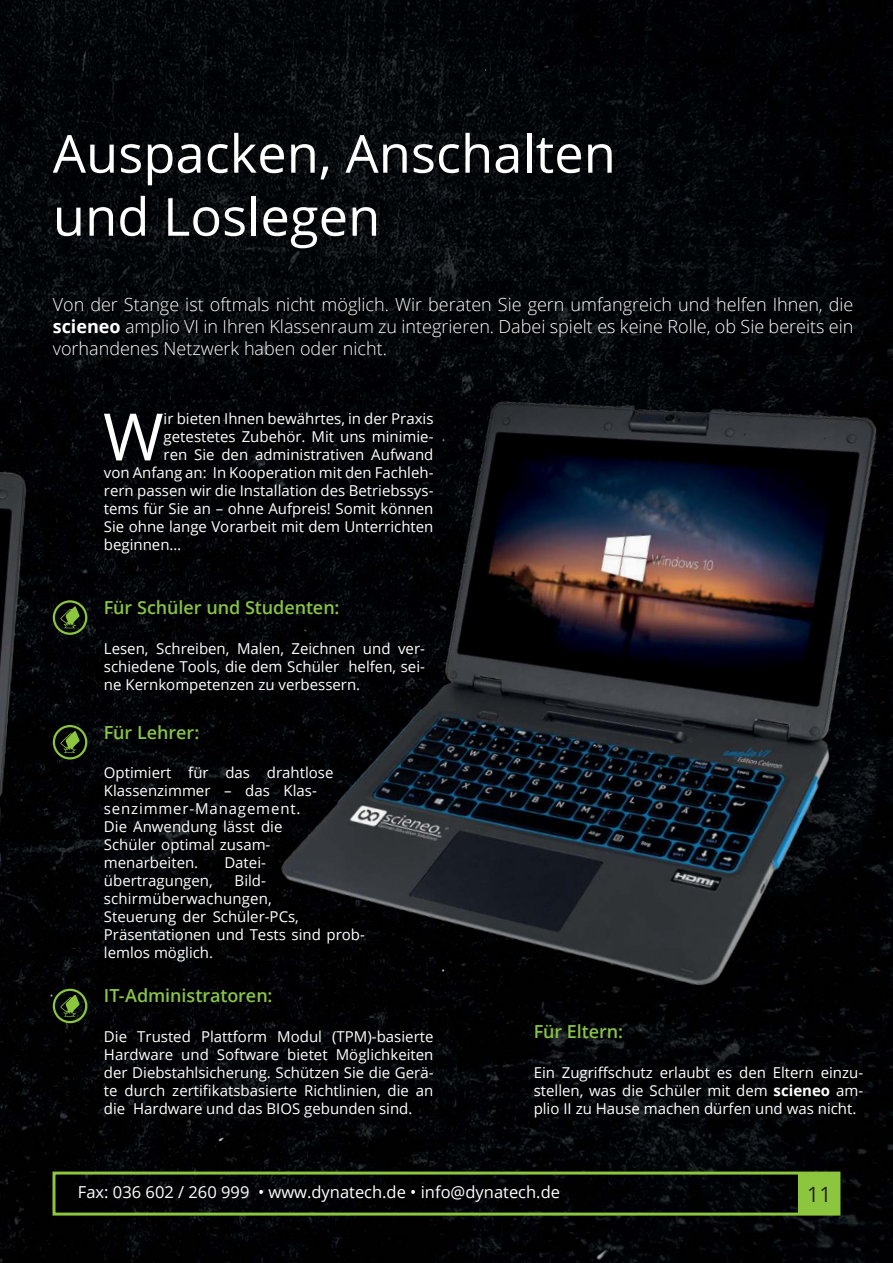
<style>
.page{position:relative;width:893px;height:1263px;background:#fff}
.page>*{position:absolute;margin:0;border:0;box-sizing:border-box;transform-origin:0 0}
.t1{font:65.4px "Open Sans";color:#fff}
.t2{font:52.5px/63px "Open Sans";color:#fff}
.t3{font:21px "Open Sans";color:#221f1f}
.t4{font:300 18px/21.6px "Open Sans";color:#fff;text-align:justify}
.t5{font:600 18px "Open Sans";letter-spacing:-.005em;color:#89c544}
.t6{font:16.5px "Open Sans";color:#fff}
.t7{font:15px/18px "Open Sans";color:#fff;text-align:justify}
.s1{font-weight:700}
</style>
<div class="page">
<img style="left:0;top:0;width:893px;height:1263px">
<div style="left:53px;top:1171px;width:787px;height:44px;border:3px solid #8cc63e"></div>
<div style="left:798px;top:1173px;width:41px;height:41px;background:#8cc63e"></div>
<img style="left:231px;top:355px;width:662px;height:682px">
<svg style="left:63px;top:989px;width:24px;height:34px"></svg>
<svg style="left:63px;top:600px;width:24px;height:35px"></svg>
<svg style="left:63px;top:725px;width:24px;height:34px"></svg>
<img style="left:0;top:445px;width:63px;height:720px">
<h2 class="t2" style="left:53px;top:127px;width:565px">Auspacken, Anschalten und Loslegen</h2>
<p class="t4" style="left:53px;top:296px;width:802px">Von der Stange ist oftmals nicht möglich. Wir beraten Sie gern umfangreich und helfen Ihnen, die <span class="s1">scieneo</span> amplio VI in Ihren Klassenraum zu integrieren. Dabei spielt es keine Rolle, ob Sie bereits ein vorhandenes Netzwerk haben oder nicht.</p>
<h1 class="t1" style="left:103px;top:410px;width:62px">W</h1>
<p class="t7" style="left:164px;top:411px;width:271px">ir bieten Ihnen bewährtes, in der Praxis</p>
<p class="t7" style="left:164px;top:429px;width:271px">getestetes Zubehör. Mit uns minimie-</p>
<p class="t7" style="left:164px;top:447px;width:271px">ren Sie den administrativen Aufwand</p>
<p class="t7" style="left:104px;top:465px;width:331px">von Anfang an: In Kooperation mit den Fachleh-</p>
<p class="t7" style="left:104px;top:483px;width:331px">rern passen wir die Installation des Betriebssys-</p>
<p class="t7" style="left:104px;top:501px;width:331px">tems für Sie an – ohne Aufpreis! Somit können</p>
<p class="t7" style="left:104px;top:519px;width:331px">Sie ohne lange Vorarbeit mit dem Unterrichten</p>
<p class="t7" style="left:104px;top:537px;width:79px">beginnen…</p>
<p class="t5" style="left:104px;top:600px;width:237px">Für Schüler und Studenten:</p>
<p class="t7" style="left:104px;top:641px;width:323px">Lesen, Schreiben, Malen, Zeichnen und ver&shy;schiedene Tools, die dem Schüler helfen, sei&shy;ne Kernkompetenzen zu verbessern.</p>
<p class="t5" style="left:104px;top:725px;width:97px">Für Lehrer:</p>
<p class="t7" style="left:104px;top:765px;width:231px;text-align:left">Optimiert für das drahtlose<br>Klassenzimmer – das Klas&shy;senzimmer-Management.<br>Die Anwendung lässt die<br>Schüler optimal zusam&shy;menarbeiten.</p>
<p class="t7" style="left:224px;top:855px;width:43px">Datei-</p>
<p class="t7" style="left:104px;top:873px;width:263px;text-align:left;text-indent:131px">Bild&shy;schirmüberwachungen,<br>Steuerung der Schüler-PCs,<br>Präsentationen und Tests sind prob&shy;lemlos möglich.</p>
<p class="t5" style="left:104px;top:989px;width:170px">IT-Administratoren:</p>
<p class="t7" style="left:104px;top:1029px;width:331px">Die Trusted Plattform Modul (TPM)-basierte Hardware und Software bietet Möglichkeiten der Diebstahlsicherung. Schützen Sie die Gerä&shy;te durch zertifikatsbasierte Richtlinien, die an die Hardware und das BIOS gebunden sind.</p>
<p class="t5" style="left:534px;top:1025px;width:91px">Für Eltern:</p>
<p class="t7" style="left:104px;top:873px;width:110px">übertragungen,</p>
<p class="t7" style="left:534px;top:1063px;width:331px">Ein Zugriffschutz erlaubt es den Eltern einzu&shy;stellen, was die Schüler mit dem <span class="s1">scieneo</span> am&shy;plio II zu Hause machen dürfen und was nicht.</p>
<p class="t6" style="left:78px;top:1185px;width:484px">Fax: 036 602 / 260 999 • www.dynatech.de • info@dynatech.de</p>
<h3 class="t3" style="left:807px;top:1185px;width:26px">11</h3>
</div>
